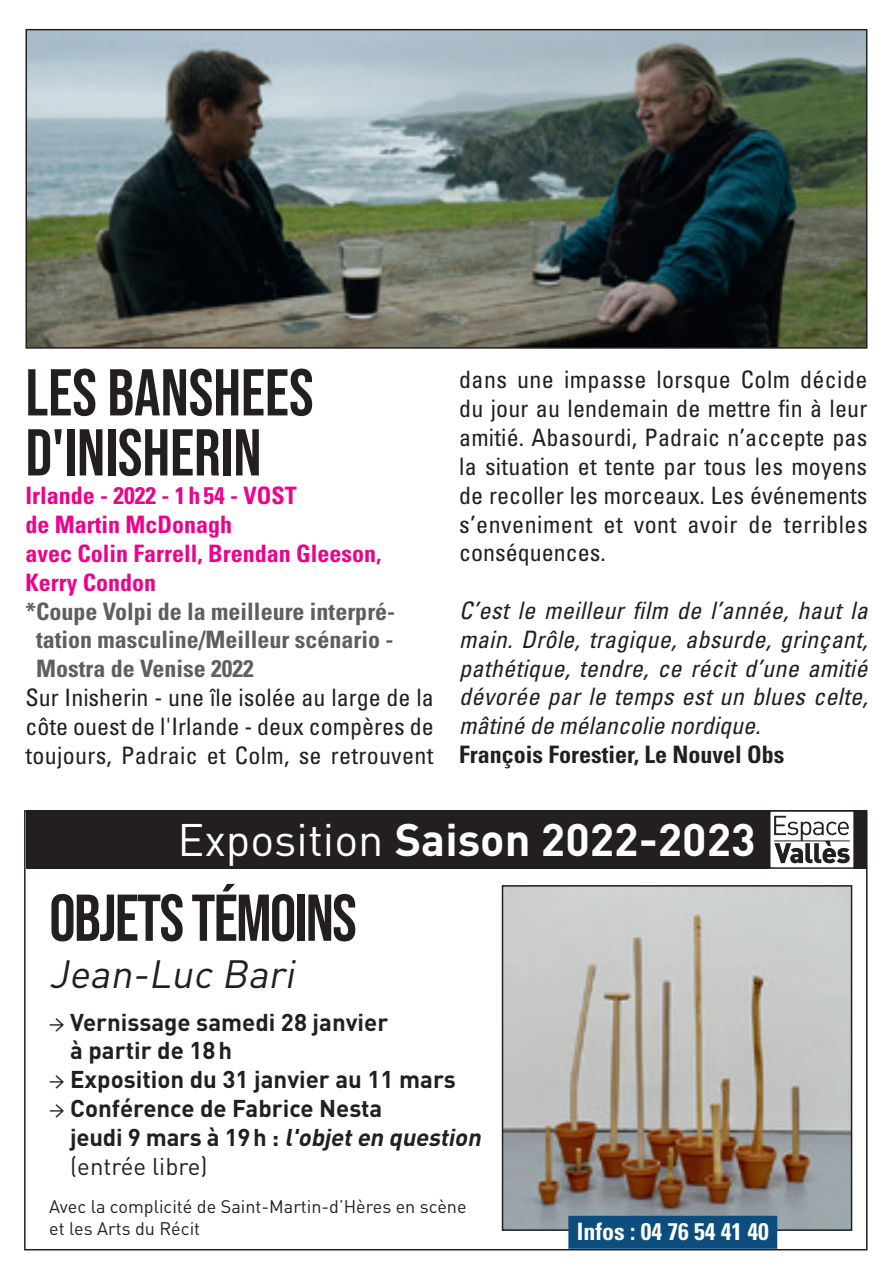
<style>
.page{position:relative;width:893px;height:1276px;background:#fff}
.page>*{position:absolute;margin:0;border:0;box-sizing:border-box;transform-origin:0 0}
.t1{font:66px/60px "Bebas Neue";color:#231f20}
.t2{font:66px "Bebas Neue";letter-spacing:-.025em;color:#231f20}
.t3{font:700 45px "DIN";color:#fff}
.t4{font:italic 39px "DIN";color:#231f20}
.t5{font:condensed 24px/28.8px "Univers";letter-spacing:.015em;color:#231f20;text-align:justify}
.t6{font:italic condensed 24px/28.8px "Univers";color:#231f20;text-align:justify}
.t7{font:700 24px/28.8px "DIN";color:#231f20}
.t8{font:700 condensed 24px/28.8px "Univers";color:#5f5f62;text-align:justify}
.t9{font:700 condensed 24px/28.8px "Univers";color:#ed028c}
.t10{font:700 condensed 24px "Univers";color:#231f20}
.t11{font:700 condensed 24px "Univers";color:#fff}
.t12{font:18px/21.6px "DIN";color:#231f20}
.s1{font-weight:400}
.s2{font-family:"Minion Pro"}
.s3{font-style:italic}
</style>
<div class="page">
<img style="left:29px;top:32px;width:835px;height:314px">
<div style="left:26px;top:29px;width:841px;height:320px;border:2px solid #231f20"></div>
<img style="left:505px;top:888px;width:344px;height:339px">
<div style="left:502px;top:885px;width:350px;height:345px;border:2px solid #231f20"></div>
<div style="left:26px;top:810px;width:841px;height:59px;background:#231f20"></div>
<div style="left:770px;top:811px;width:84px;height:57px;background:#fff"></div>
<div style="left:769px;top:810px;width:86px;height:59px;border:2px solid #231f20"></div>
<svg style="left:774px;top:816px;width:76px;height:47px"></svg>
<hr style="left:774px;top:840px;width:76px;height:1px;background:#231f20">
<div style="left:568px;top:1215px;width:209px;height:33px;background:#0c4d7d"></div>
<p class="t1" style="left:26px;top:362px;width:290px">LES BANSHEES<br>D'INISHERIN</p>
<p class="t9" style="left:26px;top:481px;width:273px">Irlande - 2022 - 1h54 - VOST</p>
<p class="t9" style="left:26px;top:510px;width:208px">de Martin McDonagh</p>
<p class="t9" style="left:26px;top:539px;width:357px">avec Colin Farrell, Brendan Gleeson,<br>Kerry Condon</p>
<p class="t8" style="left:36px;top:596px;width:361px;text-indent:-11px">*Coupe Volpi de la meilleure interpré&shy;tation masculine/Meilleur scénario - Mostra de Venise 2022</p>
<p class="t5" style="left:26px;top:682px;width:410px">Sur Inisherin - une île isolée au large de la côte ouest de l'Irlande - deux compères de toujours, Padraic et Colm, se retrouvent</p>
<p class="t5" style="left:459px;top:365px;width:410px">dans une impasse lorsque Colm décide du jour au lendemain de mettre fin à leur amitié. Abasourdi, Padraic n’accepte pas la situation et tente par tous les moyens de recoller les morceaux. Les événements s’enveniment et vont avoir de terribles conséquences.</p>
<p class="t6" style="left:459px;top:595px;width:410px">C’est le meilleur film de l’année, haut la main. Drôle, tragique, absurde, grinçant, pathétique, tendre, ce récit d’une amitié dévorée par le temps est un blues celte, mâtiné de mélancolie nordique.</p>
<p class="t10" style="left:459px;top:739px;width:327px">François Forestier, Le Nouvel Obs</p>
<p class="t3" style="left:177px;top:810px;width:580px"><span class="s1">Exposition</span> Saison 2022-2023</p>
<p class="t2" style="left:49px;top:880px;width:309px">OBJETS TÉMOINS</p>
<p class="t4" style="left:49px;top:949px;width:255px">Jean-Luc Bari</p>
<p class="t7" style="left:70px;top:1006px;width:320px;text-indent:-21px"><span class="s2">→</span> Vernissage samedi 28 janvier à partir de 18h</p>
<p class="t7" style="left:49px;top:1064px;width:408px"><span class="s2">→</span> Exposition du 31 janvier au 11 mars</p>
<p class="t7" style="left:70px;top:1093px;width:417px;text-indent:-21px"><span class="s2">→</span> Conférence de Fabrice Nesta<br>j e u d i 9 m a rs à 1 9 h : <span class="s3">l'objeten question </span><span class="s1">(entrée libre)</span></p>
<p class="t12" style="left:49px;top:1195px;width:419px">Avec la complicité de Saint-Martin-d’Hères en scène et les Arts du Récit</p>
<p class="t11" style="left:577px;top:1217px;width:193px">Infos : 04 76 54 41 40</p>
</div>
